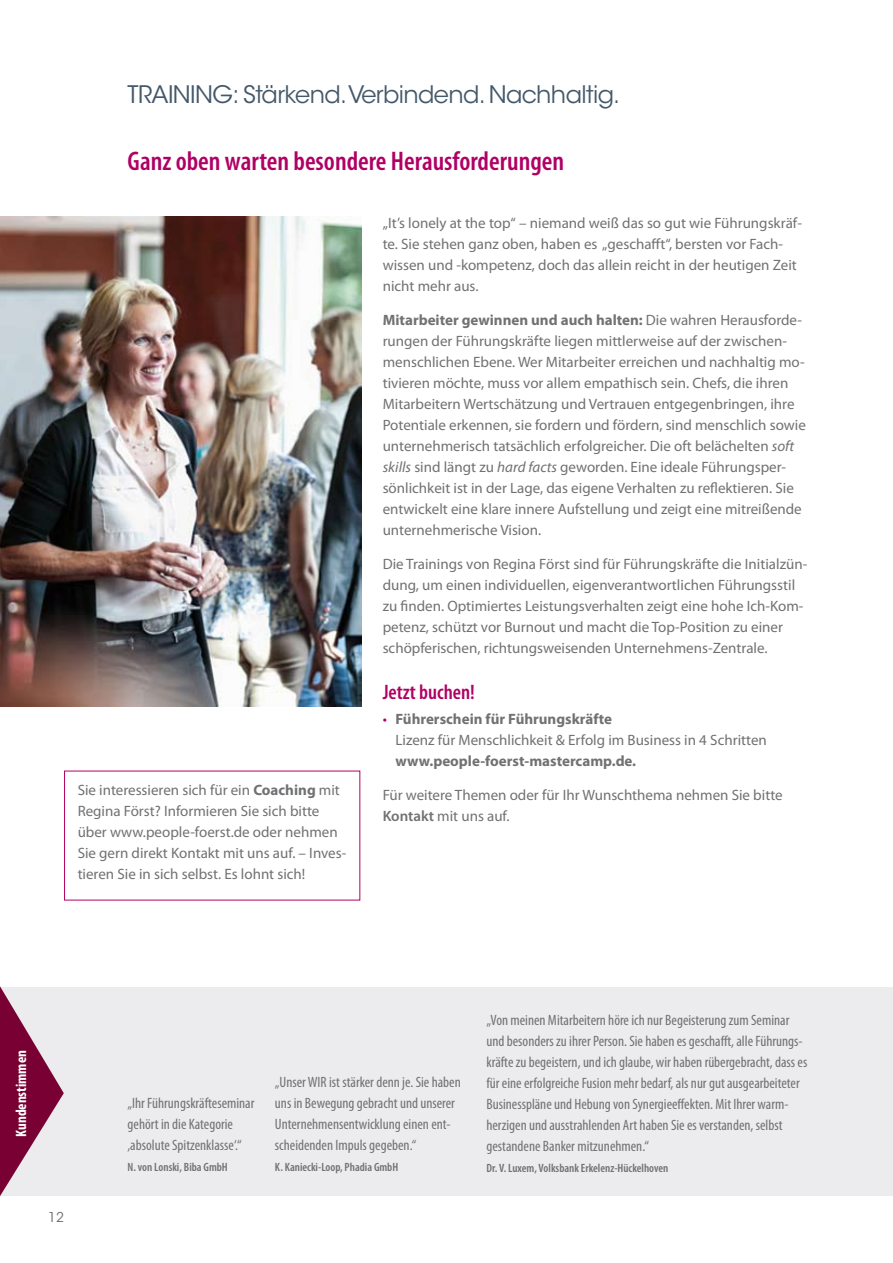
<style>
.page{position:relative;width:893px;height:1263px;background:#fff}
.page>*{position:absolute;margin:0;border:0;box-sizing:border-box;transform-origin:0 0}
.t1{font:600 condensed 27px "Myriad Pro";color:#b10064}
.t2{font:24px "ITC Avant Garde Std";letter-spacing:-.025em;color:#44586a}
.t3{font:600 condensed 21px "Myriad Pro";color:#b10064}
.t4{font:15px/21px "Myriad Pro";color:#707173}
.t5{font:condensed 15px/21px "Myriad Pro";color:#707173}
.t6{font:700 15px "Myriad Pro";color:#707173}
.t7{font:700 condensed 15px "Myriad Pro";color:#fff}
.t8{font:13.5px "ITC Avant Garde Std";color:#707173}
.t9{font:600 condensed 12px "Myriad Pro";color:#707173}
.s1{font-weight:700}
.s2{font-style:italic}
.s3{color:#b10064}
.s4{font-weight:600}
</style>
<div class="page">
<div style="left:0;top:988px;width:893px;height:208px;background:#ecebed"></div>
<img style="left:0;top:217px;width:362px;height:489px">
<svg style="left:0;top:986px;width:64px;height:210px"></svg>
<h2 class="t2" style="left:128px;top:80px;width:494px">Training: Stärkend.Verbindend. Nachhaltig.</h2>
<h1 class="t1" style="left:128px;top:144px;width:438px">Ganz oben warten besondere Herausforderungen</h1>
<p class="t4" style="left:78px;top:780px;width:270px">Sie interessieren sich für ein <span class="s1">Coaching</span> mit Regina Först? Informieren Sie sich bitte über www.people-foerst.de oder nehmen Sie gern direkt Kontakt mit uns auf. – Inves&shy;tieren Sie in sich selbst. Es lohnt sich!</p>
<p class="t4" style="left:383px;top:212px;width:421px">„It’s lonely at the top“ – niemand weiß das so gut wie Führungskräf&shy;te. Sie stehen ganz oben, haben es „geschafft“, bersten vor Fach&shy;wissen und -kompetenz, doch das allein reicht in der heutigen Zeit nicht mehr aus.</p>
<p class="t4" style="left:383px;top:309px;width:425px"><span class="s1">Mitarbeiter gewinnen und auch halten:</span> Die wahren Herausforde&shy;rungen der Führungskräfte liegen mittlerweise auf der zwischen&shy;menschlichen Ebene. Wer Mitarbeiter erreichen und nachhaltig mo&shy;tivieren möchte, muss vor allem empathisch sein. Chefs, die ihren Mitarbeitern Wertschätzung und Vertrauen entgegenbringen, ihre Potentiale erkennen, sie fordern und fördern, sind menschlich sowie unternehmerisch tatsächlich erfolgreicher. Die oft belächelten <span class="s2">soft skills</span> sind längt zu <span class="s2">hard facts</span> geworden. Eine ideale Führungsper&shy;sönlichkeit ist in der Lage, das eigene Verhalten zu reflektieren. Sie entwickelt eine klare innere Aufstellung und zeigt eine mitreißende unternehmerische Vision.</p>
<p class="t4" style="left:383px;top:553px;width:426px">Die Trainings von Regina Först sind für Führungskräfte die Initialzün&shy;dung, um einen individuellen, eigenverantwortlichen Führungsstil zu finden. Optimiertes Leistungsverhalten zeigt eine hohe Ich-Kom&shy;petenz, schützt vor Burnout und macht die Top-Position zu einer schöpferischen, richtungsweisenden Unternehmens-Zentrale.</p>
<h3 class="t3" style="left:383px;top:679px;width:94px">Jetzt buchen!</h3>
<p class="t4" style="left:395px;top:709px;width:373px;text-indent:-13px"><span class="s3">•</span> <span class="s1">Führerschein für Führungskräfte<br></span>Lizenz für Menschlichkeit &amp; Erfolg im Business in 4 Schritten</p>
<p class="t6" style="left:395px;top:752px;width:242px">www.people-foerst-mastercamp.de.</p>
<p class="t4" style="left:383px;top:784px;width:401px">Für weitere Themen oder für Ihr Wunschthema nehmen Sie bitte<br><span class="s4">Kontakt</span> mit uns auf.</p>
<p class="t7" style="left:12px;top:1137px;width:88px;rotate:-90deg">Kundenstimmen</p>
<p class="t8" style="left:48px;top:1209px;width:17px">12</p>
<p class="t5" style="left:128px;top:1093px;width:128px">„Ihr Führungskräfteseminar gehört in die Kategorie ‚absolute Spitzenklasse‘.“</p>
<p class="t9" style="left:128px;top:1160px;width:102px">N. von Lonski, Biba GmbH</p>
<p class="t5" style="left:275px;top:1072px;width:187px">„Unser WIR ist stärker denn je. Sie haben uns in Bewegung gebracht und unserer Unternehmensentwicklung einen ent&shy;scheidenden Impuls gegeben.“</p>
<p class="t9" style="left:275px;top:1160px;width:125px">K. Kaniecki-Loop, Phadia GmbH</p>
<p class="t5" style="left:486px;top:1009px;width:322px">„Von meinen Mitarbeitern höre ich nur Begeisterung zum Seminar und besonders zu ihrer Person. Sie haben es geschafft, alle Führungs&shy;kräfte zu begeistern, und ich glaube, wir haben rübergebracht, dass es für eine erfolgreiche Fusion mehr bedarf, als nur gut ausgearbeiteter Businesspläne und Hebung von Synergieeffekten. Mit Ihrer warm&shy;herzigen und ausstrahlenden Art haben Sie es verstanden, selbst gestandene Banker mitzunehmen.“</p>
<p class="t9" style="left:486px;top:1160px;width:183px">Dr. V. Luxem, Volksbank Erkelenz-Hückelhoven</p>
</div>
